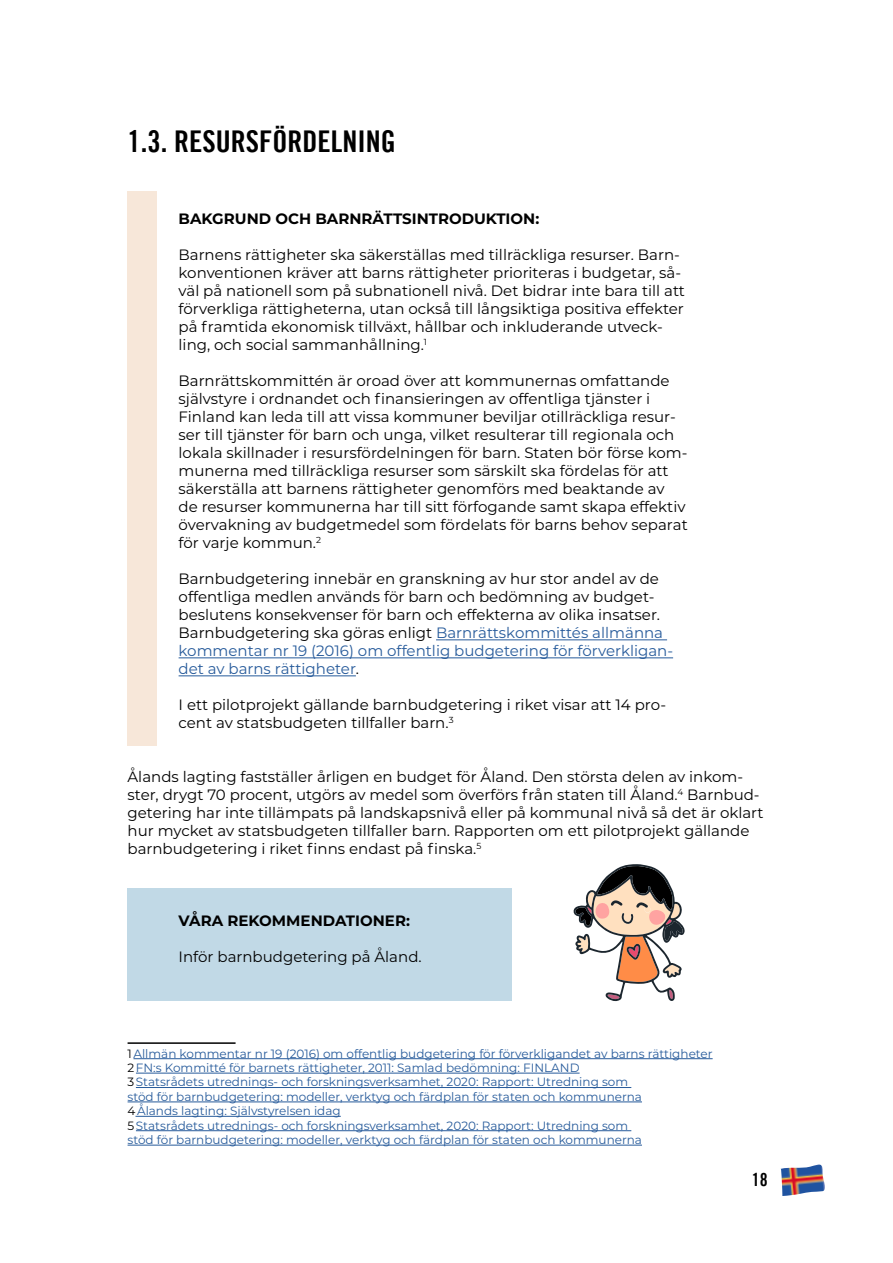
<style>
.page{position:relative;width:893px;height:1263px;background:#fff}
.page>*{position:absolute;margin:0;border:0;box-sizing:border-box;transform-origin:0 0}
.t1{font:30px "Trade Gothic LT Bold Cond Twenty";color:#000}
.t2{font:18px "Trade Gothic LT Bold Cond Twenty";color:#000}
.t3{font:15px/18px "Montserrat";color:#000}
.t4{font:700 15px "Montserrat";color:#000}
.t5{font:12px/14.4px "Montserrat";color:#275b9b}
.s1{color:#275b9b}
.s2{color:#000}
</style>
<div class="page">
<img style="left:781px;top:1164px;width:44px;height:32px">
<div style="left:128px;top:889px;width:384px;height:112px;background:#c1d9e6"></div>
<hr style="left:436px;top:639px;width:231px;height:1px;background:#275b9b">
<hr style="left:179px;top:657px;width:494px;height:1px;background:#275b9b">
<hr style="left:179px;top:675px;width:177px;height:1px;background:#275b9b">
<hr style="left:128px;top:1042px;width:108px;height:2px;background:#000">
<hr style="left:133px;top:1058px;width:580px;height:1px;background:#275b9b">
<hr style="left:136px;top:1073px;width:444px;height:1px;background:#275b9b">
<hr style="left:136px;top:1087px;width:495px;height:1px;background:#275b9b">
<hr style="left:128px;top:1101px;width:514px;height:1px;background:#275b9b">
<hr style="left:135px;top:1116px;width:206px;height:1px;background:#275b9b">
<hr style="left:136px;top:1130px;width:495px;height:1px;background:#275b9b">
<hr style="left:128px;top:1145px;width:514px;height:1px;background:#275b9b">
<div style="left:128px;top:191px;width:29px;height:555px;background:#f7e7d9"></div>
<svg style="left:573px;top:864px;width:112px;height:137px"></svg>
<h1 class="t1" style="left:128px;top:123px;width:270px">1.3. RESURSFÖRDELNING</h1>
<p class="t4" style="left:179px;top:208px;width:362px">BAKGRUND OCH BARNRÄTTSINTRODUKTION:</p>
<p class="t3" style="left:179px;top:245px;width:508px">Barnens rättigheter ska säkerställas med tillräckliga resurser. Barn&shy;konventionen kräver att barns rättigheter prioriteras i budgetar, så&shy;väl på nationell som på subnationell nivå. Det bidrar inte bara till att förverkliga rättigheterna, utan också till långsiktiga positiva effekter på framtida ekonomisk tillväxt, hållbar och inkluderande utveck&shy;ling, och social sammanhållning.<sup>1</sup></p>
<p class="t3" style="left:179px;top:371px;width:511px">Barnrättskommittén är oroad över att kommunernas omfattande självstyre i ordnandet och finansieringen av offentliga tjänster i Finland kan leda till att vissa kommuner beviljar otillräckliga resur&shy;ser till tjänster för barn och unga, vilket resulterar till regionala och lokala skillnader i resursfördelningen för barn. Staten bör förse kom&shy;munerna med tillräckliga resurser som särskilt ska fördelas för att säkerställa att barnens rättigheter genomförs med beaktande av<br>de resurser kommunerna har till sitt förfogande samt skapa effektiv övervakning av budgetmedel som fördelats för barns behov separat för varje kommun.<sup>2</sup></p>
<p class="t3" style="left:179px;top:569px;width:496px">Barnbudgetering innebär en granskning av hur stor andel av de offentliga medlen används för barn och bedömning av budget&shy;beslutens konsekvenser för barn och effekterna av olika insatser.<br>Barnbudgetering ska göras enligt <span class="s1">Barnrättskommittés allmänna kommentar nr 19 (2016) om offentlig budgetering för förverkligan&shy;det av barns rättigheter</span>.</p>
<p class="t3" style="left:179px;top:695px;width:489px">I ett pilotprojekt gällande barnbudgetering i riket visar att 14 pro&shy;cent av statsbudgeten tillfaller barn.<sup>3</sup></p>
<p class="t3" style="left:128px;top:767px;width:638px">Ålands lagting fastställer årligen en budget för Åland. Den största delen av inkom&shy;ster, drygt 70 procent, utgörs av medel som överförs från staten till Åland.<sup>4</sup> Barnbud&shy;getering har inte tillämpats på landskapsnivå eller på kommunal nivå så det är oklart hur mycket av statsbudgeten tillfaller barn. Rapporten om ett pilotprojekt gällande barnbudgetering i riket finns endast på finska.<sup>5</sup></p>
<p class="t4" style="left:179px;top:910px;width:233px">VÅRA REKOMMENDATIONER:</p>
<p class="t3" style="left:179px;top:947px;width:245px">Inför barnbudgetering på Åland.</p>
<p class="t5" style="left:128px;top:1045px;width:587px"><span class="s2">1</span> Allmän kommentar nr 19 (2016) om offentlig budgetering för förverkligandet av barns rättigheter <span class="s2">2</span> FN:s Kommitté för barnets rättigheter, 2011: Samlad bedömning: FINLAND<br><span class="s2">3</span> Statsrådets utrednings- och forskningsverksamhet, 2020: Rapport: Utredning som<br>stöd för barnbudgetering: modeller, verktyg och färdplan för staten och kommunerna<br><span class="s2">4</span> Ålands lagting: Självstyrelsen idag<br><span class="s2">5</span> Statsrådets utrednings- och forskningsverksamhet, 2020: Rapport: Utredning som<br>stöd för barnbudgetering: modeller, verktyg och färdplan för staten och kommunerna</p>
<p class="t2" style="left:752px;top:1168px;width:17px">18</p>
</div>
